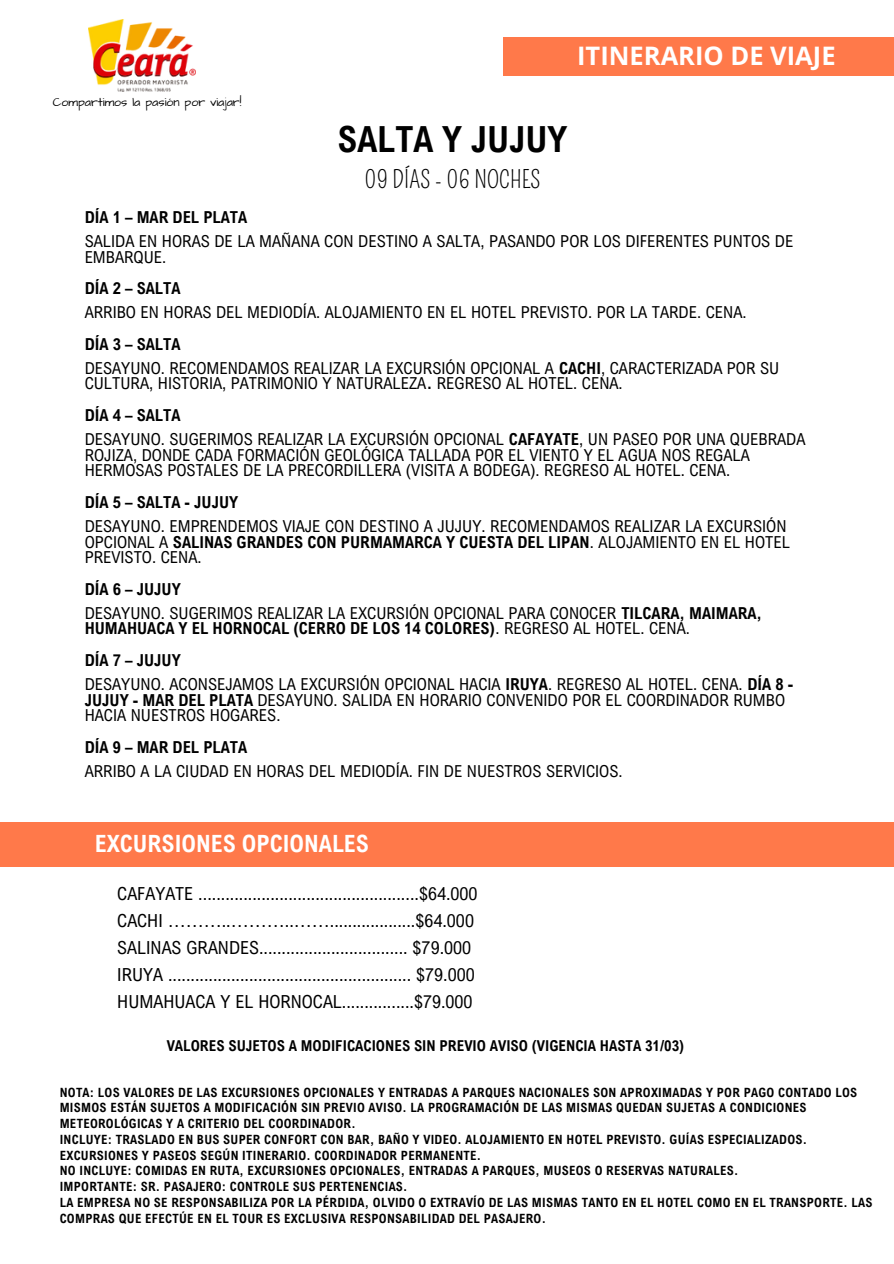
<style>
.page{position:relative;width:894px;height:1264px;background:#fff}
.page>*{position:absolute;margin:0;border:0;box-sizing:border-box;transform-origin:0 0}
.t1{font:700 36px "Arial Nova Cond";color:#000}
.t2{font:700 25.5px "Open Sans";color:#fff}
.t3{font:24px "Pompiere";color:#000}
.t4{font:700 23.7px "Arial Nova Cond";color:#fff}
.t5{font:18px/27px "Arial Nova Cond";color:#000}
.t6{font:16.5px/15.8px "Arial Nova Cond";color:#000}
.t7{font:700 16.5px "Arial Nova Cond";color:#000}
.t8{font:700 15px "Arial Nova Cond";color:#000}
.t9{font:700 12.75px/15.8px "Arial Nova Cond";letter-spacing:.02em;color:#000}
.t10{font:12.3px "Architects Daughter";color:#000}
.s1{font-weight:700}
</style>
<div class="page">
<img style="left:88px;top:19px;width:107px;height:72px">
<div style="left:0;top:822px;width:893px;height:44px;background:#ff794a"></div>
<div style="left:503px;top:37px;width:390px;height:39px;background:#ff794a"></div>
<h3 class="t10" style="left:53px;top:94px;width:190px">Compartimos la pasión por viajar!</h3>
<h4 class="t2" style="left:577px;top:38px;width:260px">ITINERARIO DE VIAJE</h4>
<h4 class="t1" style="left:337px;top:116px;width:231px">SALTA Y JUJUY</h4>
<h4 class="t3" style="left:364px;top:165px;width:178px">09 DÍAS - 06 NOCHES</h4>
<p class="t7" style="left:85px;top:207px;width:164px">DÍA 1 – MAR DEL PLATA</p>
<p class="t6" style="left:85px;top:233px;width:710px">SALIDA EN HORAS DE LA MAÑANA CON DESTINO A SALTA, PASANDO POR LOS DIFERENTES PUNTOS DE<br>EMBARQUE.</p>
<h1 class="t7" style="left:85px;top:278px;width:97px">DÍA 2 – SALTA</h1>
<h2 class="t6" style="left:85px;top:304px;width:663px">ARRIBO EN HORAS DEL MEDIODÍA. ALOJAMIENTO EN EL HOTEL PREVISTO. POR LA TARDE. CENA.</h2>
<h3 class="t7" style="left:85px;top:333px;width:97px">DÍA 3 – SALTA</h3>
<h4 class="t6" style="left:85px;top:359px;width:696px">DESAYUNO. RECOMENDAMOS REALIZAR LA EXCURSIÓN OPCIONAL A <span class="s1">CACHI</span>, CARACTERIZADA POR SU<br>CULTURA, HISTORIA, PATRIMONIO Y NATURALEZA<span class="s1">.</span> REGRESO AL HOTEL. CENA.</h4>
<h3 class="t7" style="left:85px;top:404px;width:97px">DÍA 4 – SALTA</h3>
<h4 class="t6" style="left:85px;top:430px;width:722px">DESAYUNO. SUGERIMOS REALIZAR LA EXCURSIÓN OPCIONAL <span class="s1">CAFAYATE</span>, UN PASEO POR UNA QUEBRADA<br>ROJIZA, DONDE CADA FORMACIÓN GEOLÓGICA TALLADA POR EL VIENTO Y EL AGUA NOS REGALA<br>HERMOSAS POSTALES DE LA PRECORDILLERA (VISITA A BODEGA). REGRESO AL HOTEL. CENA.</h4>
<h3 class="t7" style="left:85px;top:491px;width:155px">DÍA 5 – SALTA - JUJUY</h3>
<h4 class="t6" style="left:85px;top:517px;width:706px">DESAYUNO. EMPRENDEMOS VIAJE CON DESTINO A JUJUY. RECOMENDAMOS REALIZAR LA EXCURSIÓN<br>OPCIONAL A <span class="s1">SALINAS GRANDES CON PURMAMARCA Y CUESTA DEL LIPAN</span>. ALOJAMIENTO EN EL HOTEL<br>PREVISTO. CENA.</h4>
<h3 class="t7" style="left:85px;top:578px;width:98px">DÍA 6 – JUJUY</h3>
<h4 class="t6" style="left:85px;top:604px;width:678px">DESAYUNO. SUGERIMOS REALIZAR LA EXCURSIÓN OPCIONAL PARA CONOCER <span class="s1">TILCARA, MAIMARA,<br>HUMAHUACA Y EL HORNOCAL (CERRO DE LOS 14 COLORES)</span>. REGRESO AL HOTEL. CENA.</h4>
<h3 class="t7" style="left:85px;top:649px;width:98px">DÍA 7 – JUJUY</h3>
<h4 class="t6" style="left:85px;top:676px;width:710px">DESAYUNO. ACONSEJAMOS LA EXCURSIÓN OPCIONAL HACIA <span class="s1">IRUYA</span>. REGRESO AL HOTEL. CENA. <span class="s1">DÍA 8 -<br>JUJUY - MAR DEL PLATA</span> DESAYUNO. SALIDA EN HORARIO CONVENIDO POR EL COORDINADOR RUMBO<br>HACIA NUESTROS HOGARES.</h4>
<h3 class="t7" style="left:85px;top:736px;width:164px">DÍA 9 – MAR DEL PLATA</h3>
<h4 class="t6" style="left:85px;top:762px;width:539px">ARRIBO A LA CIUDAD EN HORAS DEL MEDIODÍA. FIN DE NUESTROS SERVICIOS.</h4>
<h1 class="t4" style="left:95px;top:828px;width:276px">EXCURSIONES OPCIONALES</h1>
<h3 class="t5" style="left:117px;top:879px;width:361px">CAFAYATE .................................................$64.000<br>CACHI ………..………..……...................$64.000<br>SALINAS GRANDES................................. $79.000<br>IRUYA ...................................................... $79.000<br>HUMAHUACA Y EL HORNOCAL................$79.000</h3>
<h5 class="t8" style="left:167px;top:1035px;width:519px">VALORES SUJETOS A MODIFICACIONES SIN PREVIO AVISO (VIGENCIA HASTA 31/03)</h5>
<h4 class="t9" style="left:60px;top:1083px;width:814px">NOTA: LOS VALORES DE LAS EXCURSIONES OPCIONALES Y ENTRADAS A PARQUES NACIONALES SON APROXIMADAS Y POR PAGO CONTADO LOS MISMOS ESTÁN SUJETOS A MODIFICACIÓN SIN PREVIO AVISO. LA PROGRAMACIÓN DE LAS MISMAS QUEDAN SUJETAS A CONDICIONES METEOROLÓGICAS Y A CRITERIO DEL COORDINADOR.<br>INCLUYE: TRASLADO EN BUS SUPER CONFORT CON BAR, BAÑO Y VIDEO. ALOJAMIENTO EN HOTEL PREVISTO. GUÍAS ESPECIALIZADOS.<br>EXCURSIONES Y PASEOS SEGÚN ITINERARIO. COORDINADOR PERMANENTE.<br>NO INCLUYE: COMIDAS EN RUTA, EXCURSIONES OPCIONALES, ENTRADAS A PARQUES, MUSEOS O RESERVAS NATURALES.<br>IMPORTANTE: SR. PASAJERO: CONTROLE SUS PERTENENCIAS.<br>LA EMPRESA NO SE RESPONSABILIZA POR LA PÉRDIDA, OLVIDO O EXTRAVÍO DE LAS MISMAS TANTO EN EL HOTEL COMO EN EL TRANSPORTE. LAS COMPRAS QUE EFECTÚE EN EL TOUR ES EXCLUSIVA RESPONSABILIDAD DEL PASAJERO.</h4>
</div>
